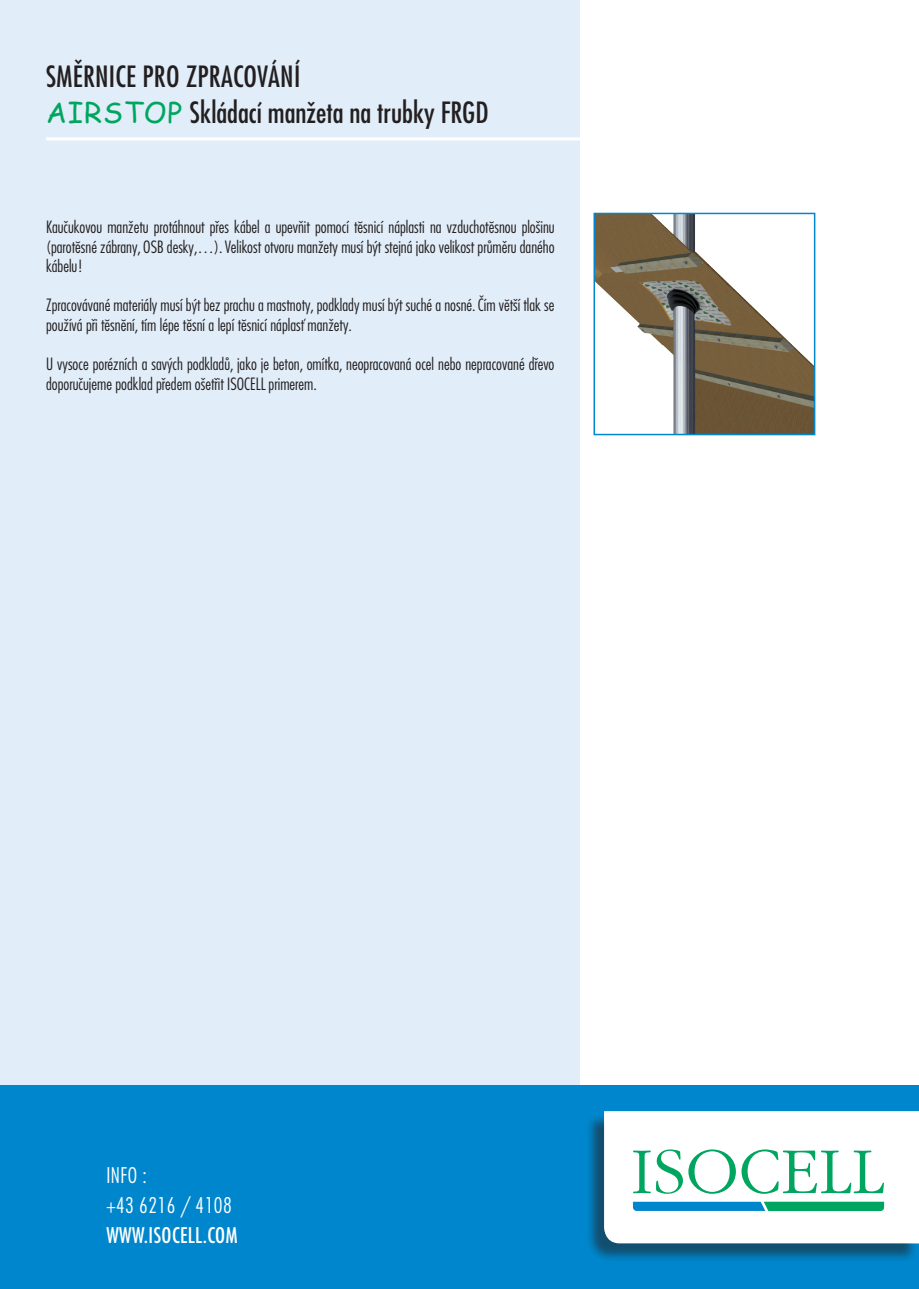
<style>
.page{position:relative;width:919px;height:1289px;background:#fff}
.page>*{position:absolute;margin:0;border:0;box-sizing:border-box;transform-origin:0 0}
.t1{font:500 condensed 28.5px/36px "Futura LT Pro";color:#231f20}
.t2{font:300 condensed 21px/30px "Futura LT Pro";letter-spacing:.02em;color:#fff}
.t3{font:500 condensed 21px "Futura LT Pro";letter-spacing:.02em;color:#fff}
.t4{font:300 condensed 16.5px/19.5px "Futura LT Pro";color:#231f20}
.s1{font-family:"Comic Sans MS";font-weight:400;font-stretch:normal;color:#00a660}
</style>
<div class="page">
<div style="left:0;top:0;width:579px;height:1085px;background:#e1edf8"></div>
<hr style="left:46px;top:137px;width:537px;height:3px;background:#fff">
<div style="left:0;top:1085px;width:918px;height:203px;background:#0086cc"></div>
<img style="left:596px;top:216px;width:216px;height:216px">
<div style="left:593px;top:213px;width:222px;height:222px;border:2px solid #0086cc"></div>
<div style="left:586px;top:1114px;width:331px;height:148px;background:#231f20;opacity:.32"></div>
<svg style="left:604px;top:1111px;width:314px;height:132px;background:#e0f3ef"></svg>
<h1 class="t1" style="left:46px;top:58px;width:444px">SMĚRNICE PRO ZPRACOVÁNÍ<br><span class="s1">AIRSTOP</span> Skládací manžeta na trubky FRGD</h1>
<p class="t4" style="left:46px;top:217px;width:510px;text-align:justify">Kaučukovou manžetu protáhnout přes kábel a upevňit pomocí tĕsnicí náplasti na vzduchotĕsnou plošinu (parotĕsné zábrany, OSB desky,…). Velikost otvoru manžety musí být stejná jako velikost průměru daného kábelu!</p>
<p class="t4" style="left:46px;top:295px;width:510px">Zpracovávané materiály musí být bez prachu a mastnoty, podklady musí být suché a nosné. Čím vĕtší tlak se používá při tĕsnĕní, tím lépe tĕsní a lepí tĕsnicí náplasť manžety.</p>
<p class="t4" style="left:46px;top:354px;width:510px">U vysoce porézních a savých podkladů, jako je beton, omítka, neopracovaná ocel nebo nepracované dřevo doporučujeme podklad předem ošetřit ISOCELL primerem.</p>
<p class="t2" style="left:106px;top:1160px;width:127px">INFO :<br>+43 6216 / 4108</p>
<p class="t3" style="left:106px;top:1220px;width:133px">WWW.ISOCELL.COM</p>
</div>
